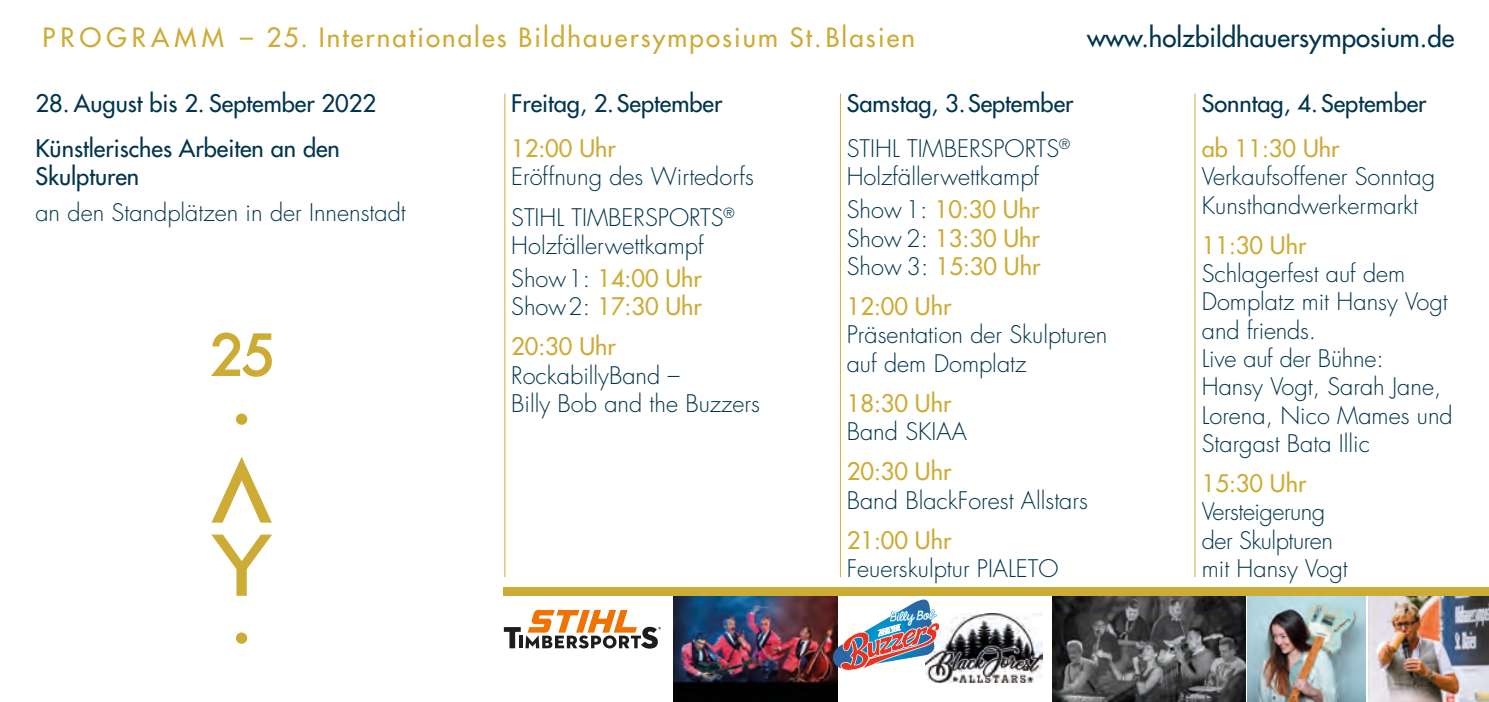
<style>
.page{position:relative;width:1489px;height:702px;background:#fff}
.page>*{position:absolute;margin:0;border:0;box-sizing:border-box;transform-origin:0 0}
.t1{font:26px "Futura";letter-spacing:.08em;color:#cdac36}
.t2{font:26px "Futura";color:#00354e}
.t3{font:300 23.5px/28.2px "Futura";color:#00354e}
.t4{font:23.5px/44.8px "Futura";color:#00354e}
.t5{font:23.5px/40px "Futura";color:#cdac36}
.t6{font:300 23.5px/28.2px "Futura";letter-spacing:-.02em;color:#00354e}
.s1{font-weight:400;color:#cdac36}
.s2{font-weight:300;color:#00354e}
.s3{font-weight:300}
</style>
<div class="page">
<img style="left:925px;top:613px;width:117px;height:69px">
<hr style="left:840px;top:94px;width:1px;height:483px;background:#cdac36">
<hr style="left:1194px;top:94px;width:1px;height:483px;background:#cdac36">
<svg style="left:504px;top:610px;width:157px;height:38px"></svg>
<img style="left:1052px;top:595px;width:192px;height:107px">
<img style="left:673px;top:595px;width:164px;height:107px">
<img style="left:1247px;top:595px;width:118px;height:107px">
<img style="left:1368px;top:595px;width:120px;height:107px">
<hr style="left:504px;top:94px;width:1px;height:483px;background:#cdac36">
<div style="left:237px;top:414px;width:9px;height:9px;background:#cdac36;border-radius:50%"></div>
<div style="left:236px;top:413px;width:11px;height:12px;border:2px solid #cdac36;border-radius:50%"></div>
<div style="left:237px;top:633px;width:9px;height:9px;background:#cdac36;border-radius:50%"></div>
<div style="left:236px;top:632px;width:11px;height:11px;border:2px solid #cdac36;border-radius:50%"></div>
<svg style="left:211px;top:457px;width:61px;height:66px"></svg>
<svg style="left:211px;top:534px;width:61px;height:62px"></svg>
<svg style="left:211px;top:332px;width:61px;height:45px"></svg>
<div style="left:504px;top:587px;width:984px;height:8px;background:#cdac36"></div>
<img style="left:826px;top:599px;width:104px;height:69px">
<img style="left:840px;top:609px;width:98px;height:61px">
<p class="t1" style="left:43px;top:21px;width:873px">P R O G R A M M – 25. Internationales Bildhauersymposium St.Blasien</p>
<p class="t4" style="left:35px;top:81px;width:342px">28. August bis 2. September 2022<br>Künstlerisches Arbeiten an den</p>
<p class="t4" style="left:35px;top:154px;width:105px">Skulpturen</p>
<p class="t3" style="left:35px;top:198px;width:372px">an den Standplätzen in der Innenstadt</p>
<p class="t2" style="left:1086px;top:21px;width:369px">www.holzbildhauersymposium.de</p>
<p class="t4" style="left:1201px;top:81px;width:226px">Sonntag, 4.September</p>
<p class="t5" style="left:1201px;top:128px;width:139px">ab 11:30 Uhr</p>
<p class="t3" style="left:1201px;top:163px;width:235px">Verkaufsoffener Sonntag<br>Kunsthandwerkermarkt</p>
<p class="t5" style="left:1201px;top:225px;width:106px">11:30 Uhr</p>
<p class="t3" style="left:1201px;top:260px;width:252px">Schlagerfest auf dem<br>Domplatz mit Hansy Vogt and friends.<br>Live auf der Bühne:<br>Hansy Vogt, Sarah Jane,<br>Lorena, Nico Mames und<br>Stargast Bata Illic</p>
<p class="t5" style="left:1201px;top:463px;width:106px">15:30 Uhr</p>
<p class="t6" style="left:1201px;top:498px;width:147px">Versteigerung der Skulpturen mit Hansy Vogt</p>
<p class="t4" style="left:511px;top:81px;width:213px">Freitag, 2.September</p>
<p class="t5" style="left:511px;top:128px;width:106px">12:00 Uhr</p>
<p class="t3" style="left:511px;top:157px;width:244px;line-height:40px">Eröffnung des Wirtedorfs<br>STIHL TIMBERSPORTS<sup>®</sup></p>
<p class="t3" style="left:511px;top:229px;width:194px;line-height:33px">Holzfällerwettkampf<br>Show1: <span class="s1">14:00 Uhr</span></p>
<p class="t5" style="left:511px;top:286px;width:192px"><span class="s2">Show2:</span> 17:30 Uhr<br>20:30 Uhr</p>
<p class="t3" style="left:511px;top:361px;width:250px">RockabillyBand –<br>Billy Bob and the Buzzers</p>
<p class="t4" style="left:846px;top:81px;width:228px">Samstag, 3.September<br><span class="s3">STIHL TIMBERSPORTS</span><sup>®</sup></p>
<p class="t3" style="left:846px;top:161px;width:194px;line-height:33px">Holzfällerwettkampf<br>Show 1: <span class="s1">10:30 Uhr</span></p>
<p class="t5" style="left:846px;top:224px;width:195px;line-height:28.2px"><span class="s2">Show 2:</span> 13:30 Uhr<br><span class="s2">Show 3:</span> 15:30 Uhr</p>
<p class="t5" style="left:846px;top:286px;width:106px">12:00 Uhr</p>
<p class="t3" style="left:846px;top:321px;width:262px">Präsentation der Skulpturen auf dem Domplatz</p>
<p class="t5" style="left:846px;top:383px;width:106px">18:30 Uhr</p>
<p class="t3" style="left:846px;top:418px;width:121px">Band SKIAA</p>
<p class="t5" style="left:846px;top:451px;width:106px">20:30 Uhr</p>
<p class="t3" style="left:846px;top:486px;width:242px">Band BlackForest Allstars</p>
<p class="t5" style="left:846px;top:520px;width:106px">21:00 Uhr</p>
<p class="t3" style="left:846px;top:554px;width:213px">Feuerskulptur PIALETO</p>
</div>
